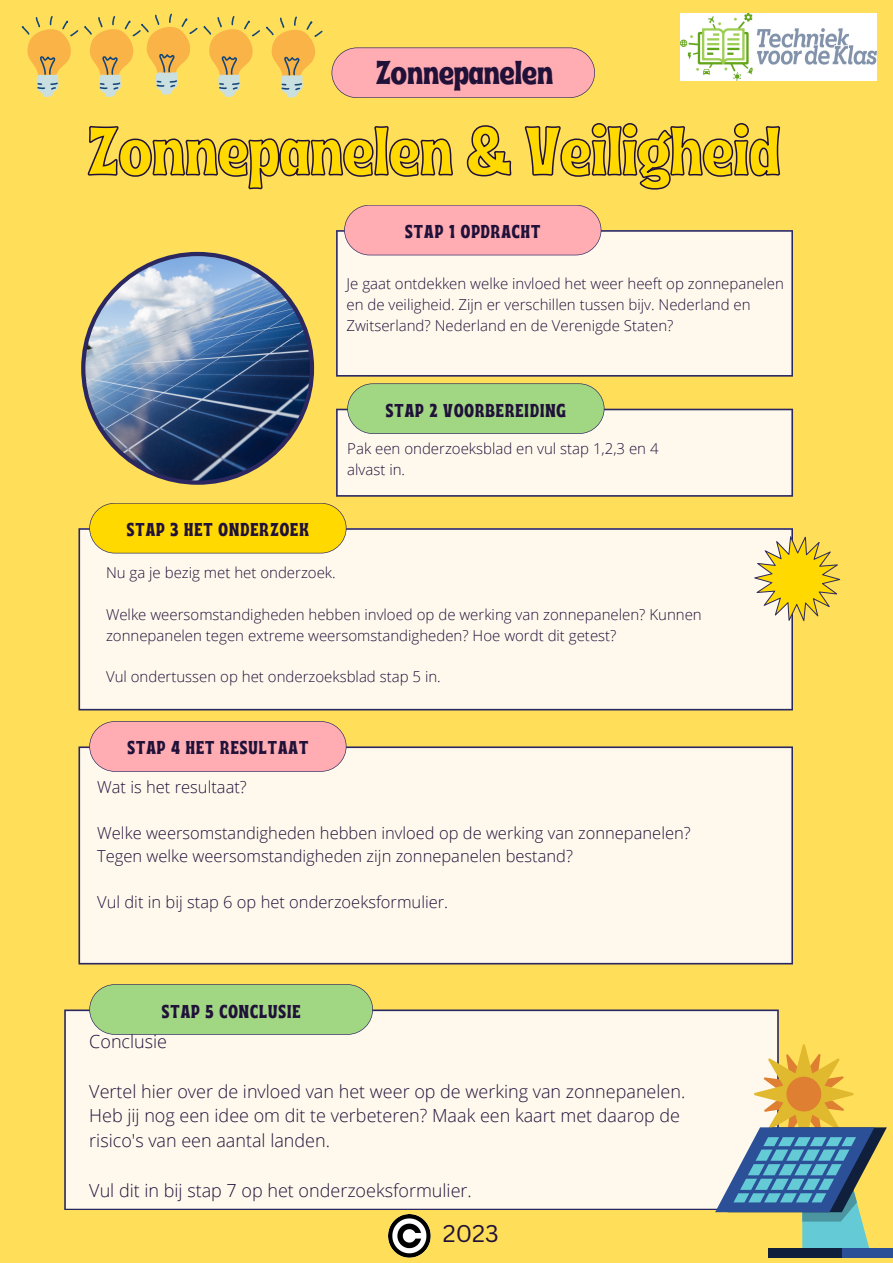
<style>
.page{position:relative;width:893px;height:1263px;background:#ffde59}
.page>*{position:absolute;margin:0;border:0;box-sizing:border-box;transform-origin:0 0}
.t1{font:68.1px "Ayr Tropika Island Int";color:#ffd900}
.t2{font:33.08px "Ayr Tropika Island Int";color:#201139}
.t3{font:23.55px "Canva Sans";color:#201139}
.t4{font:18.6px "Ayr Tropika Island Int";letter-spacing:.055em;color:#201139}
.t5{font:300 18px/24.8px "Open Sans";color:#201139}
.t6{font:300 16.5px/23.1px "Open Sans";color:#201139}
.t7{font:300 15px/20.9px "Open Sans";color:#201139}
</style>
<div class="page">
<div style="left:336px;top:230px;width:457px;height:147px;background:#fff9ed"></div>
<div style="left:64px;top:1009px;width:714px;height:201px;background:#fff9ed"></div>
<div style="left:78px;top:746px;width:715px;height:218px;background:#fff9ed"></div>
<div style="left:78px;top:528px;width:715px;height:182px;background:#fff9ed"></div>
<svg style="left:89px;top:503px;width:257px;height:50px;background:#fad608"></svg>
<svg style="left:344px;top:205px;width:257px;height:50px;background:#faacb0"></svg>
<svg style="left:336px;top:383px;width:457px;height:114px;background:#e2e7bf"></svg>
<svg style="left:89px;top:721px;width:257px;height:51px;background:#f9abaf"></svg>
<svg style="left:89px;top:984px;width:284px;height:51px;background:#a2d283"></svg>
<svg style="left:81px;top:252px;width:233px;height:233px"></svg>
<svg style="left:87px;top:123px;width:693px;height:67px"></svg>
<svg style="left:331px;top:47px;width:264px;height:51px;background:#f9abab"></svg>
<svg style="left:742px;top:528px;width:99px;height:106px"></svg>
<svg style="left:22px;top:16px;width:56px;height:81px"></svg>
<div style="left:768px;top:1248px;width:124px;height:10px;background:#2b5098"></div>
<div style="left:768px;top:1248px;width:74px;height:10px;background:#101f3c"></div>
<svg style="left:715px;top:1044px;width:172px;height:204px"></svg>
<img style="left:681px;top:13px;width:195px;height:68px">
<img style="left:388px;top:1214px;width:43px;height:43px">
<svg style="left:84px;top:13px;width:176px;height:84px"></svg>
<svg style="left:266px;top:16px;width:57px;height:82px"></svg>
<p class="t2" style="left:375px;top:41px;width:179px">Zonnepanelen</p>
<p class="t1" style="left:87px;top:86px;width:695px">Zonnepanelen &amp; Veiligheid</p>
<p class="t4" style="left:405px;top:214px;width:137px">STAP 1 OPDRACHT</p>
<p class="t7" style="left:346px;top:273px;width:439px">Je gaat ontdekken welke invloed het weer heeft op zonnepanelen en de veiligheid. Zijn er verschillen tussen bijv. Nederland en<br>Zwitserland? Nederland en de Verenigde Staten?</p>
<p class="t4" style="left:386px;top:392px;width:182px">STAP 2 VOORBEREIDING</p>
<p class="t4" style="left:127px;top:512px;width:184px">STAP 3 HET ONDERZOEK</p>
<p class="t7" style="left:347px;top:438px;width:313px">Pak een onderzoeksblad en vul stap 1,2,3 en 4 alvast in.</p>
<p class="t7" style="left:106px;top:562px;width:231px">Nu ga je bezig met het onderzoek.</p>
<p class="t7" style="left:106px;top:603px;width:597px">Welke weersomstandigheden hebben invloed op de werking van zonnepanelen? Kunnen zonnepanelen tegen extreme weersomstandigheden? Hoe wordt dit getest?</p>
<p class="t7" style="left:106px;top:666px;width:336px">Vul ondertussen op het onderzoeksblad stap 5 in.</p>
<p class="t4" style="left:127px;top:730px;width:182px">STAP 4 HET RESULTAAT</p>
<p class="t6" style="left:97px;top:775px;width:151px">Wat is het resultaat?</p>
<p class="t6" style="left:97px;top:821px;width:595px">Welke weersomstandigheden hebben invloed op de werking van zonnepanelen?<br>Tegen welke weersomstandigheden zijn zonnepanelen bestand?</p>
<p class="t6" style="left:97px;top:890px;width:352px">Vul dit in bij stap 6 op het onderzoeksformulier.</p>
<p class="t4" style="left:162px;top:993px;width:140px">STAP 5 CONCLUSIE</p>
<p class="t5" style="left:89px;top:1029px;width:79px">Conclusie</p>
<p class="t5" style="left:89px;top:1078px;width:597px">Vertel hier over de invloed van het weer op de werking van zonnepanelen.<br>Heb jij nog een idee om dit te verbeteren? Maak een kaart met daarop de risico's van een aantal landen.</p>
<p class="t5" style="left:89px;top:1177px;width:384px">Vul dit in bij stap 7 op het onderzoeksformulier.</p>
<p class="t3" style="left:443px;top:1217px;width:57px">2023</p>
</div>
